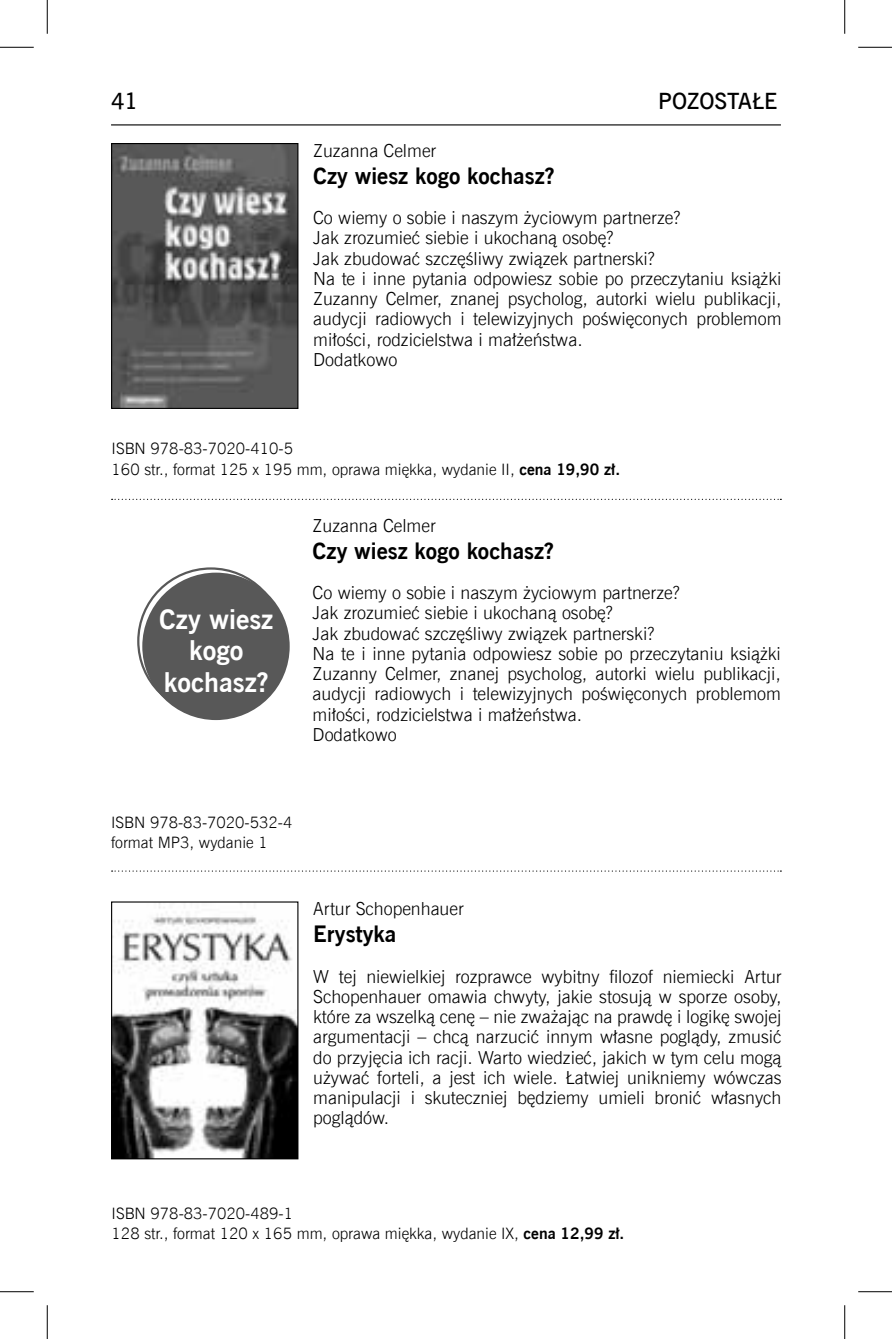
<style>
.page{position:relative;width:892px;height:1339px;background:#fff}
.page>*{position:absolute;margin:0;border:0;box-sizing:border-box;transform-origin:0 0}
.t1{font:700 27px/31.5px "News Goth EU";color:#fff;text-align:center}
.t2{font:700 22.5px "News Goth EU";color:#000}
.t3{font:22.5px "News Goth Dm EU";color:#000}
.t4{font:18px/20.2px "News Goth Lt EU";color:#000}
.t5{font:15.75px/20.2px "News Goth Lt EU";color:#000}
.s1{font-family:"News Goth EU";font-weight:700}
</style>
<div class="page">
<hr style="left:111px;top:124px;width:670px;height:1px;background:#000">
<img style="left:113px;top:145px;width:183px;height:262px">
<div style="left:111px;top:143px;width:187px;height:266px;border:1px solid #000"></div>
<img style="left:113px;top:903px;width:183px;height:254px">
<div style="left:111px;top:901px;width:187px;height:258px;border:1px solid #000"></div>
<div style="left:143px;top:573px;width:145px;height:146px;background:#585858;border-radius:50%"></div>
<svg style="left:112px;top:870px;width:669px;height:1px"></svg>
<svg style="left:112px;top:498px;width:669px;height:2px"></svg>
<hr style="left:0;top:47px;width:34px;height:1px;background:#000">
<hr style="left:858px;top:47px;width:34px;height:1px;background:#000">
<hr style="left:0;top:1291px;width:34px;height:1px;background:#000">
<hr style="left:858px;top:1291px;width:34px;height:1px;background:#000">
<hr style="left:47px;top:0;width:1px;height:34px;background:#000">
<hr style="left:47px;top:1304px;width:1px;height:34px;background:#000">
<hr style="left:844px;top:0;width:1px;height:34px;background:#000">
<hr style="left:844px;top:1304px;width:1px;height:34px;background:#000">
<p class="t3" style="left:111px;top:87px;width:29px">41</p>
<p class="t3" style="left:658px;top:87px;width:121px">POZOSTAŁE</p>
<p class="t4" style="left:313px;top:140px;width:124px">Zuzanna Celmer</p>
<p class="t2" style="left:313px;top:161px;width:243px">Czy wiesz kogo kochasz?</p>
<p class="t4" style="left:313px;top:208px;width:470px">Co wiemy o sobie i naszym życiowym partnerze?<br>Jak zrozumieć siebie i ukochaną osobę?<br>Jak zbudować szczęśliwy związek partnerski?<br>Na te i inne pytania odpowiesz sobie po przeczytaniu książki Zuzanny Celmer, znanej psycholog, autorki wielu publikacji, audycji radiowych i telewizyjnych poświęconych problemom miłości, rodzicielstwa i małżeństwa.<br>Dodatkowo</p>
<p class="t5" style="left:112px;top:439px;width:510px">ISBN 978-83-7020-410-5<br>160 str., format 125 x 195 mm, oprawa miękka, wydanie II, <span class="s1">cena 19,90 zł.</span></p>
<h1 class="t1" style="left:159px;top:604px;width:116px">Czy wiesz kogo kochasz?</h1>
<p class="t4" style="left:313px;top:515px;width:124px">Zuzanna Celmer</p>
<p class="t2" style="left:313px;top:536px;width:243px">Czy wiesz kogo kochasz?</p>
<p class="t4" style="left:313px;top:583px;width:470px">Co wiemy o sobie i naszym życiowym partnerze?<br>Jak zrozumieć siebie i ukochaną osobę?<br>Jak zbudować szczęśliwy związek partnerski?<br>Na te i inne pytania odpowiesz sobie po przeczytaniu książki Zuzanny Celmer, znanej psycholog, autorki wielu publikacji, audycji radiowych i telewizyjnych poświęconych problemom miłości, rodzicielstwa i małżeństwa.<br>Dodatkowo</p>
<p class="t5" style="left:111px;top:812px;width:183px">ISBN 978-83-7020-532-4 format MP3, wydanie 1</p>
<p class="t4" style="left:313px;top:898px;width:152px">Artur Schopenhauer</p>
<p class="t2" style="left:313px;top:919px;width:85px">Erystyka</p>
<p class="t4" style="left:313px;top:966px;width:470px;text-align:justify">W tej niewielkiej rozprawce wybitny filozof niemiecki Artur Schopenhauer omawia chwyty, jakie stosują w sporze osoby, które za wszelką cenę – nie zważając na prawdę i logikę swojej argumentacji – chcą narzucić innym własne poglądy, zmusić do przyjęcia ich racji. Warto wiedzieć, jakich w tym celu mogą używać forteli, a jest ich wiele. Łatwiej unikniemy wówczas manipulacji i skuteczniej będziemy umieli bronić własnych poglądów.</p>
<p class="t5" style="left:112px;top:1203px;width:514px">ISBN 978-83-7020-489-1<br>128 str., format 120 x 165 mm, oprawa miękka, wydanie IX, <span class="s1">cena 12,99 zł.</span></p>
</div>
